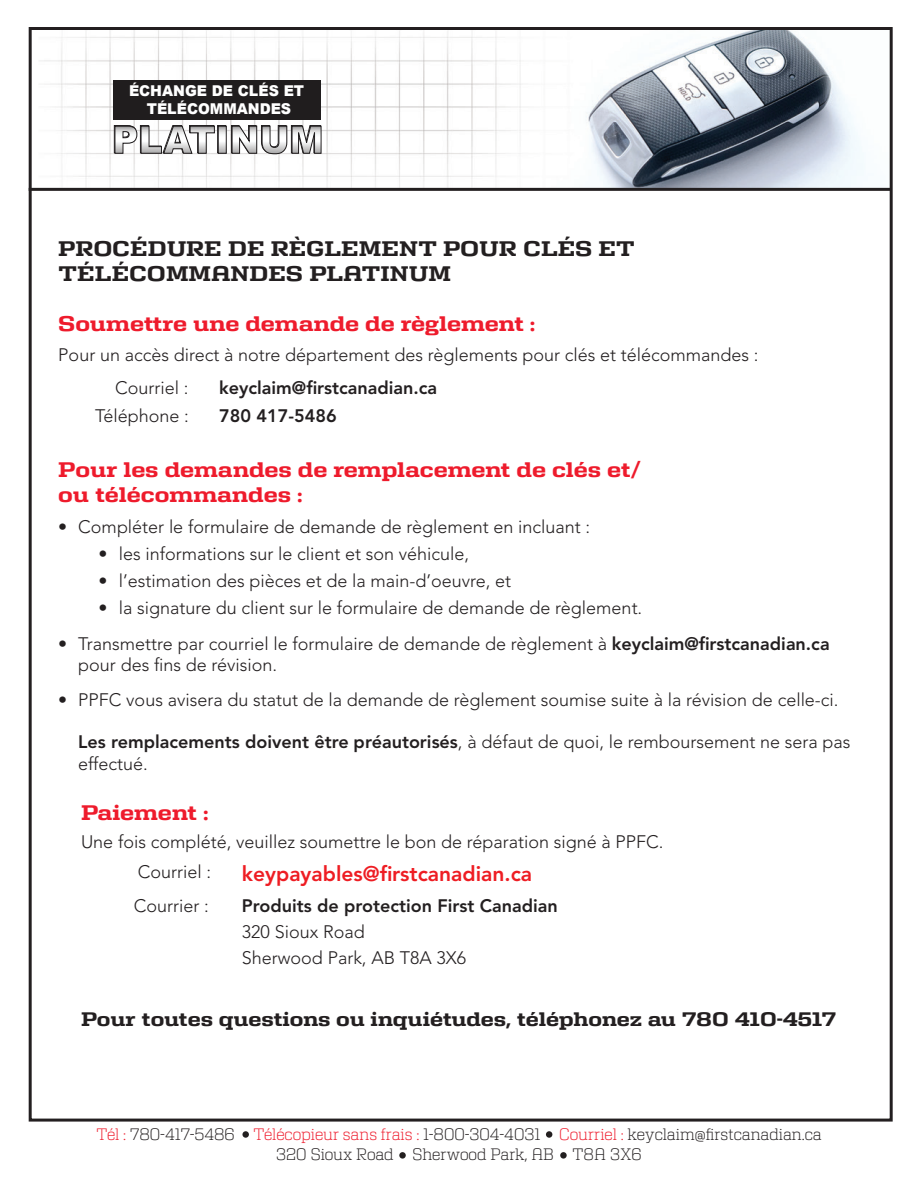
<style>
.page{position:relative;width:918px;height:1188px;background:#fff}
.page>*{position:absolute;margin:0;border:0;box-sizing:border-box;transform-origin:0 0}
.t1{font:700 expanded 21px/25.2px "Girard Slab";letter-spacing:-.015em;color:#ee1b2c}
.t2{font:700 expanded 21px/25.2px "Girard Slab";letter-spacing:-.005em;color:#231f20}
.t3{font:800 21px "Avenir LT Std";color:#ee1d23}
.t4{font:700 expanded 19.5px "Girard Slab";letter-spacing:-.01em;color:#231f20}
.t5{font:300 18px/21.6px "Avenir LT Std";color:#231f20}
.t6{font:800 18px/27.9px "Avenir LT Std";color:#231f20}
.t7{font:300 16.5px/19.5px "Girard Slab";letter-spacing:-.005em;color:#231f20;text-align:center}
.t8{font:900 14.85px/17.9px "Arial";color:#fff;text-align:center;scale:.95 1}
.s1{font-weight:800}
.s2{color:#ee1b2c}
</style>
<div class="page">
<img style="left:28px;top:27px;width:861px;height:161px">
<hr style="left:29px;top:188px;width:862px;height:3px;background:#231f20">
<div style="left:113px;top:80px;width:207px;height:40px;background:#201d1e"></div>
<div style="left:217px;top:125px;width:9px;height:28px;border:1px solid #201d1e"></div>
<svg style="left:114px;top:125px;width:101px;height:29px"></svg>
<svg style="left:220px;top:128px;width:5px;height:24px"></svg>
<div style="left:218px;top:126px;width:9px;height:28px;border:1px solid #201d1e"></div>
<svg style="left:231px;top:125px;width:91px;height:30px"></svg>
<div style="left:242px;top:1131px;width:7px;height:7px;background:#231f20;border-radius:50%"></div>
<div style="left:546px;top:1131px;width:6px;height:7px;background:#231f20;border-radius:50%"></div>
<div style="left:399px;top:1152px;width:7px;height:7px;background:#231f20;border-radius:50%"></div>
<div style="left:560px;top:1152px;width:7px;height:7px;background:#231f20;border-radius:50%"></div>
<p class="t8" style="left:129px;top:82px;width:186px">ÉCHANGE DE CLÉS ET<br>TÉLÉCOMMANDES</p>
<p class="t2" style="left:58px;top:236px;width:578px">PROCÉDURE DE RÈGLEMENT POUR CLÉS ET<br>TÉLÉCOMMANDES PLATINUM</p>
<p class="t1" style="left:58px;top:311px;width:479px">Soumettre une demande de règlement :</p>
<p class="t5" style="left:58px;top:344px;width:702px">Pour un accès direct à notre département des règlements pour clés et télécommandes :</p>
<p class="t5" style="left:95px;top:374px;width:95px;line-height:27.9px;text-align:right">Courriel :<br>Téléphone :</p>
<p class="t6" style="left:219px;top:373px;width:219px">keyclaim@firstcanadian.ca<br>780 417-5486</p>
<p class="t1" style="left:58px;top:457px;width:584px">Pour les demandes de remplacement de clés et/ ou télécommandes :</p>
<p class="t5" style="left:58px;top:516px;width:534px">• Compléter le formulaire de demande de règlement en incluant :</p>
<p class="t5" style="left:99px;top:543px;width:372px">• les informations sur le client et son véhicule,</p>
<p class="t5" style="left:99px;top:570px;width:414px">• l’estimation des pièces et de la main-d’oeuvre, et</p>
<p class="t5" style="left:99px;top:597px;width:545px">• la signature du client sur le formulaire de demande de règlement.</p>
<p class="t5" style="left:78px;top:633px;width:753px;text-indent:-20px">• Transmettre par courriel le formulaire de demande de règlement à <span class="s1">keyclaim@firstcanadian.ca </span>pour des fins de révision.</p>
<p class="t5" style="left:58px;top:689px;width:782px">• PPFC vous avisera du statut de la demande de règlement soumise suite à la révision de celle-ci.</p>
<p class="t5" style="left:78px;top:731px;width:774px"><span class="s1">Les remplacements doivent être préautorisés</span>, à défaut de quoi, le remboursement ne sera pas effectué.</p>
<p class="t1" style="left:81px;top:800px;width:129px">Paiement :</p>
<p class="t5" style="left:138px;top:827px;width:527px;line-height:29.7px;text-indent:-57px">Une fois complété, veuillez soumettre le bon de réparation signé à PPFC.<br>Courriel :</p>
<p class="t5" style="left:134px;top:895px;width:77px">Courrier :</p>
<p class="t3" style="left:242px;top:862px;width:292px">keypayables@firstcanadian.ca</p>
<p class="t6" style="left:242px;top:892px;width:318px">Produits de protection First Canadian</p>
<p class="t5" style="left:242px;top:919px;width:226px;line-height:26px">320 Sioux Road<br>Sherwood Park, AB T8A 3X6</p>
<p class="t4" style="left:81px;top:1007px;width:757px">Pour toutes questions ou inquiétudes, téléphonez au 780 410-4517</p>
<p class="t7" style="left:96px;top:1125px;width:727px"><span class="s2">Tél :</span> 780-417-5486 <span class="s2">Télécopieur sans frais :</span> 1-800-304-4031 <span class="s2">Courriel :</span> keyclaim@firstcanadian.ca<br>320 Sioux Road Sherwood Park, AB T8A 3X6</p>
</div>
